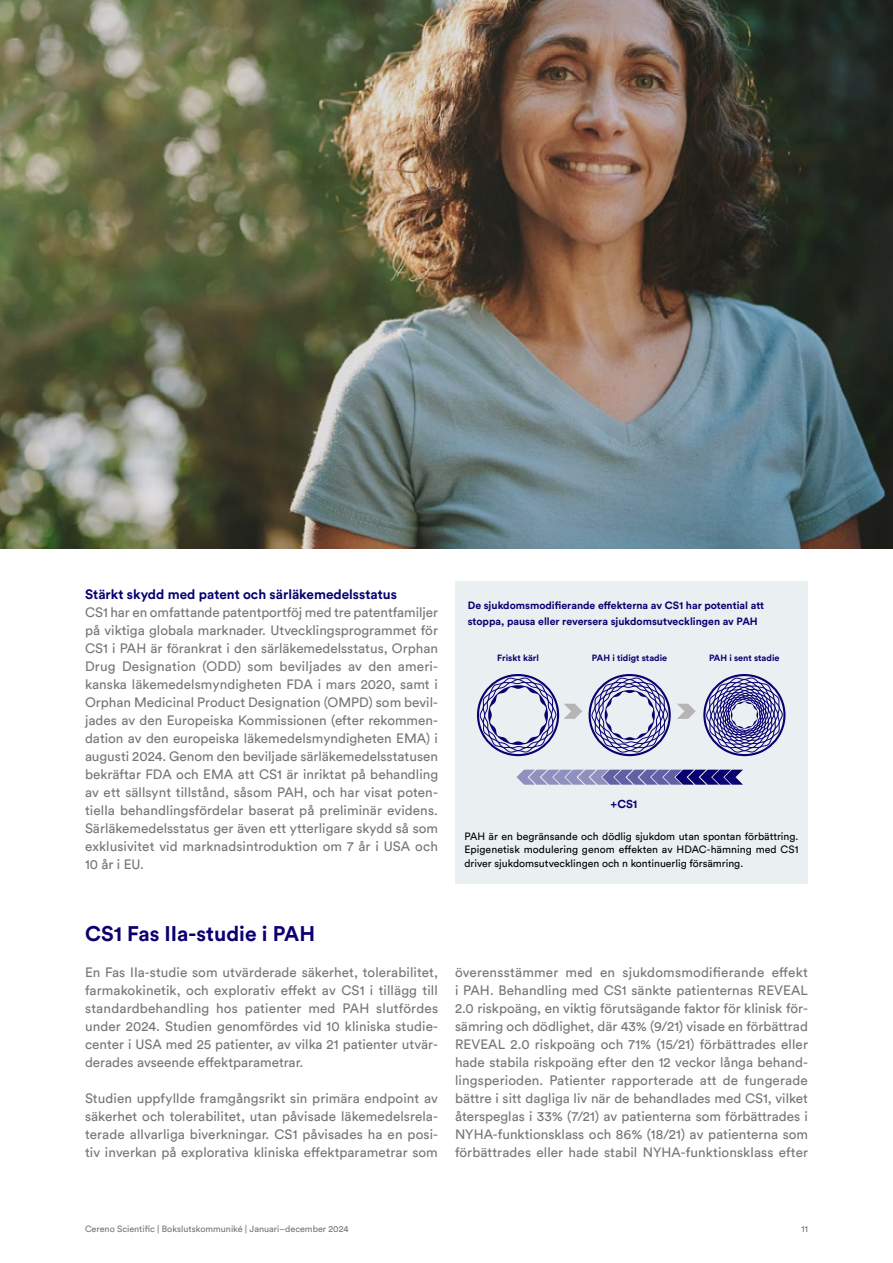
<style>
.page{position:relative;width:893px;height:1263px;background:#fff}
.page>*{position:absolute;margin:0;border:0;box-sizing:border-box;transform-origin:0 0}
.H2_Span{font:700 21px "Circular Std";color:#090072}
.t1{font:13.5px/18px "Circular Std";letter-spacing:.005em;color:#787573;text-align:justify}
.t2{font:700 13.5px "Circular Std";color:#090072}
.t3{font:700 11.4px "Circular Std";color:#090071}
.t4{font:10.5px/13.5px "Circular Std";color:#000;text-align:justify}
.t5{font:700 10.5px/16.5px "Circular Std";color:#090072}
.t6{font:9px "Circular Std";color:#787573}
.t7{font:700 9px "Circular Std";color:#090071}
</style>
<div class="page">
<img style="left:0;top:0;width:893px;height:549px">
<div style="left:455px;top:581px;width:353px;height:303px;background:#eaeff1"></div>
<svg style="left:516px;top:770px;width:227px;height:15px;background:#706dab"></svg>
<div style="left:477px;top:674px;width:82px;height:82px;border:2px solid #090071;border-radius:50%"></div>
<svg style="left:480px;top:677px;width:76px;height:76px"></svg>
<div style="left:589px;top:674px;width:82px;height:82px;border:2px solid #090071;border-radius:50%"></div>
<svg style="left:592px;top:677px;width:76px;height:76px"></svg>
<div style="left:703px;top:674px;width:82px;height:82px;border:2px solid #090071;border-radius:50%"></div>
<svg style="left:706px;top:677px;width:76px;height:76px"></svg>
<svg style="left:564px;top:704px;width:18px;height:15px"></svg>
<svg style="left:677px;top:704px;width:19px;height:15px"></svg>
<p class="t2" style="left:85px;top:585px;width:313px">Stärkt skydd med patent och särläkemedelsstatus</p>
<p class="t1" style="left:85px;top:603px;width:355px">CS1 har en omfattande patentportföj med tre patentfamiljer på viktiga globala marknader. Utvecklingsprogrammet för CS1 i PAH är förankrat i den särläkemedelsstatus, Orphan Drug Designation (ODD) som beviljades av den ameri&shy;kanska läkemedelsmyndigheten FDA i mars 2020, samt i Orphan Medicinal Product Designation (OMPD) som bevil&shy;jades av den Europeiska Kommissionen (efter rekommen&shy;dation av den europeiska läkemedelsmyndigheten EMA) i augusti 2024. Genom den beviljade särläkemedelsstatusen bekräftar FDA och EMA att CS1 är inriktat på behandling av ett sällsynt tillstånd, såsom PAH, och har visat poten&shy;tiella behandlingsfördelar baserat på preliminär evidens.<br>Särläkemedelsstatus ger även ett ytterligare skydd så som exklusivitet vid marknadsintroduktion om 7 år i USA och 10 år i EU.</p>
<h3 class="t5" style="left:468px;top:597px;width:298px">De sjukdomsmodifierande effekterna av CS1 har potential att stoppa, pausa eller reversera sjukdomsutvecklingen av PAH</h3>
<p class="t7" style="left:497px;top:651px;width:43px">Friskt kärl</p>
<p class="t7" style="left:592px;top:651px;width:77px">PAH i tidigt stadie</p>
<p class="t7" style="left:709px;top:651px;width:72px">PAH i sent stadie</p>
<p class="t3" style="left:611px;top:796px;width:28px">+CS1</p>
<p class="t4" style="left:464px;top:829px;width:336px">PAH är en begränsande och dödlig sjukdom utan spontan förbättring.<br>Epigenetisk modulering genom effekten av HDAC-hämning med CS1 driver sjukdomsutvecklingen och n kontinuerlig försämring.</p>
<p class="H2_Span" style="left:85px;top:920px;width:232px">CS1 Fas IIa-studie i PAH</p>
<p class="t1" style="left:85px;top:963px;width:355px">En Fas IIa-studie som utvärderade säkerhet, tolerabilitet, farmakokinetik, och explorativ effekt av CS1 i tillägg till standardbehandling hos patienter med PAH slutfördes under 2024. Studien genomfördes vid 10 kliniska studie&shy;center i USA med 25 patienter, av vilka 21 patienter utvär&shy;derades avseende effektparametrar.</p>
<p class="t1" style="left:85px;top:1089px;width:355px">Studien uppfyllde framgångsrikt sin primära endpoint av säkerhet och tolerabilitet, utan påvisade läkemedelsrela&shy;terade allvarliga biverkningar. CS1 påvisades ha en posi&shy;tiv inverkan på explorativa kliniska effektparametrar som</p>
<p class="t1" style="left:455px;top:963px;width:355px">överensstämmer med en sjukdomsmodifierande effekt i PAH. Behandling med CS1 sänkte patienternas REVEAL 2.0 riskpoäng, en viktig förutsägande faktor för klinisk för&shy;sämring och dödlighet, där 43% (9/21) visade en förbättrad REVEAL 2.0 riskpoäng och 71% (15/21) förbättrades eller hade stabila riskpoäng efter den 12 veckor långa behand&shy;lingsperioden. Patienter rapporterade att de fungerade bättre i sitt dagliga liv när de behandlades med CS1, vilket återspeglas i 33% (7/21) av patienterna som förbättrades i NYHA-funktionsklass och 86% (18/21) av patienterna som förbättrades eller hade stabil NYHA-funktionsklass efter</p>
<p class="t6" style="left:85px;top:1223px;width:265px">Cereno Scientific | Bokslutskommuniké | Januari–december 2024</p>
<p class="t6" style="left:802px;top:1223px;width:8px">11</p>
</div>
